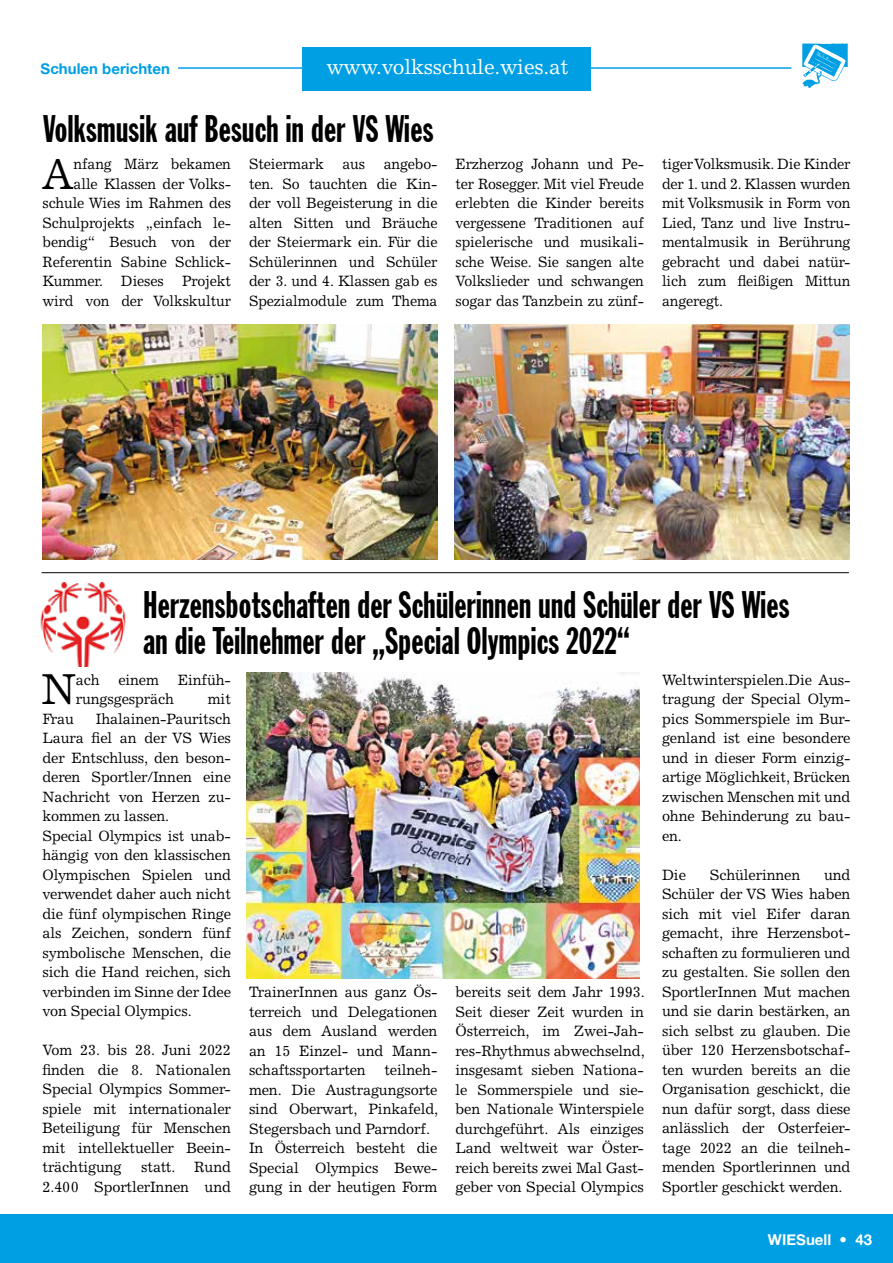
<style>
.page{position:relative;width:893px;height:1263px;background:#fff}
.page>*{position:absolute;margin:0;border:0;box-sizing:border-box;transform-origin:0 0}
.t1{font:43.5px "Excelsior LT Std";color:#000;scale:.95 1}
.t2{font:43.5px "Excelsior LT Std";color:#000}
.t3{font:extra-condensed 37.5px/36px "Franklin Gothic";letter-spacing:.01em;color:#000;scale:.91 1}
.t4{font:21px "Excelsior LT Std";letter-spacing:-.01em;color:#fff}
.t5{font:15px/19.5px "Excelsior LT Std";letter-spacing:-.01em;color:#000;text-align:justify}
.t6{font:15px/19.5px "Excelsior LT Std";letter-spacing:-.01em;color:#000;text-align:justify;scale:.95 1}
.t7{font:15px "Alte Haas Grotesk Bold";color:#009fe3}
.t8{font:15px "Alte Haas Grotesk Bold";color:#fff}
</style>
<div class="page">
<img style="left:802px;top:43px;width:46px;height:46px">
<hr style="left:178px;top:67px;width:613px;height:2px;background:#009fe3">
<div style="left:0;top:1214px;width:893px;height:49px;background:#009fe3"></div>
<div style="left:302px;top:47px;width:289px;height:44px;background:#009fe3"></div>
<hr style="left:42px;top:572px;width:807px;height:1px;background:#000">
<img style="left:455px;top:324px;width:395px;height:235px">
<img style="left:247px;top:673px;width:393px;height:305px">
<img style="left:43px;top:324px;width:394px;height:235px">
<img style="left:40px;top:582px;width:86px;height:84px">
<p class="t7" style="left:41px;top:60px;width:131px">Schulen berichten</p>
<h3 class="t4" style="left:326px;top:55px;width:244px">www.volksschule.wies.at</h3>
<h2 class="t3" style="left:43px;top:112px;width:430px">Volksmusik auf Besuch in der VS Wies</h2>
<p class="t6" style="left:43px;top:154px;width:200px;text-align:right">nfang März bekamen<br>alle Klassen der Volks&shy;schule Wies im Rahmen des<br>Schulprojekts „einfach le&shy;bendig“ Besuch von der<br>Referentin Sabine Schlick-<br>Kummer. Dieses Projekt wird von der Volkskultur</p>
<p class="t6" style="left:249px;top:154px;width:200px">Steiermark aus angebo&shy;ten. So tauchten die Kin&shy;der voll Begeisterung in die alten Sitten und Bräuche der Steiermark ein. Für die Schülerinnen und Schüler der 3. und 4. Klassen gab es Spezialmodule zum Thema</p>
<p class="t6" style="left:455px;top:154px;width:200px">Erzherzog Johann und Pe&shy;ter Rosegger. Mit viel Freude erlebten die Kinder bereits vergessene Traditionen auf spielerische und musikali&shy;sche Weise. Sie sangen alte Volkslieder und schwangen sogar das Tanzbein zu zünf-</p>
<p class="t6" style="left:662px;top:154px;width:200px">tiger Volksmusik. Die Kinder der 1. und 2. Klassen wurden mit Volksmusik in Form von Lied, Tanz und live Instru&shy;mentalmusik in Berührung gebracht und dabei natür&shy;lich zum fleißigen Mittun angeregt.</p>
<h1 class="t1" style="left:42px;top:148px;width:35px">A</h1>
<h2 class="t3" style="left:143px;top:588px;width:712px">Herzensbotschaften der Schülerinnen und Schüler der VS Wies an die Teilnehmer der „Special Olympics 2022“</h2>
<h1 class="t2" style="left:41px;top:664px;width:37px">N</h1>
<p class="t5" style="left:76px;top:670px;width:157px">ach einem Einfüh&shy;rungsgespräch</p>
<p class="t5" style="left:208px;top:689px;width:25px">mit</p>
<p class="t5" style="left:42px;top:709px;width:190px;text-align:left;text-indent:53px">Ihalainen-Pauritsch<br>Laura fiel an der VS Wies der Entschluss, den beson&shy;deren Sportler/Innen eine<br>Nachricht von Herzen zu&shy;kommen zu lassen.<br>Special Olympics ist unab&shy;hängig von den klassischen<br>Olympischen Spielen und verwendet daher auch nicht die fünf olympischen Ringe als Zeichen, sondern fünf symbolische Menschen, die sich die Hand reichen, sich verbinden im Sinne der Idee von Special Olympics.</p>
<p class="t5" style="left:42px;top:1040px;width:190px">Vom 23. bis 28. Juni 2022 finden die 8. Nationalen Special Olympics Sommer&shy;spiele mit internationaler Beteiligung für Menschen mit intellektueller Beein&shy;trächtigung</p>
<p class="t5" style="left:42px;top:709px;width:33px">Frau</p>
<p class="t5" style="left:42px;top:1157px;width:190px;text-align:right">statt. Rund<br>2.400 SportlerInnen und</p>
<p class="t5" style="left:249px;top:982px;width:191px;text-align:left">TrainerInnen aus ganz Ös&shy;terreich und Delegationen aus dem Ausland werden an 15 Einzel- und Mann&shy;schaftssportarten teilneh&shy;men. Die Austragungsorte sind Oberwart, Pinkafeld,<br>Stegersbach und Parndorf.<br>In Österreich besteht die<br>Special Olympics Bewe&shy;gung in der heutigen Form</p>
<p class="t5" style="left:455px;top:982px;width:191px">bereits seit dem Jahr 1993.<br>Seit dieser Zeit wurden in Österreich, im Zwei-Jah&shy;res-Rhythmus abwechselnd, insgesamt sieben Nationa&shy;le Sommerspiele und sie&shy;ben Nationale Winterspiele durchgeführt. Als einziges Land weltweit war Öster&shy;reich bereits zwei Mal Gast&shy;geber von Special Olympics</p>
<p class="t5" style="left:662px;top:670px;width:190px">Weltwinterspielen.Die Aus&shy;tragung der Special Olym&shy;pics Sommerspiele im Bur&shy;genland ist eine besondere und in dieser Form einzig&shy;artige Möglichkeit, Brücken zwischen Menschen mit und ohne Behinderung zu bau&shy;en.</p>
<p class="t5" style="left:662px;top:865px;width:25px">Die</p>
<p class="t5" style="left:710px;top:865px;width:92px">Schülerinnen</p>
<p class="t5" style="left:662px;top:865px;width:190px;text-indent:162px">und Schüler der VS Wies haben sich mit viel Eifer daran gemacht, ihre Herzensbot&shy;schaften zu formulieren und zu gestalten. Sie sollen den SportlerInnen Mut machen und sie darin bestärken, an sich selbst zu glauben. Die über 120 Herzensbotschaf&shy;ten wurden bereits an die Organisation geschickt, die nun dafür sorgt, dass diese anlässlich der Osterfeier&shy;tage 2022 an die teilneh&shy;menden Sportlerinnen und Sportler geschickt werden.</p>
<p class="t8" style="left:768px;top:1230px;width:106px">WIESuell • 43</p>
</div>
